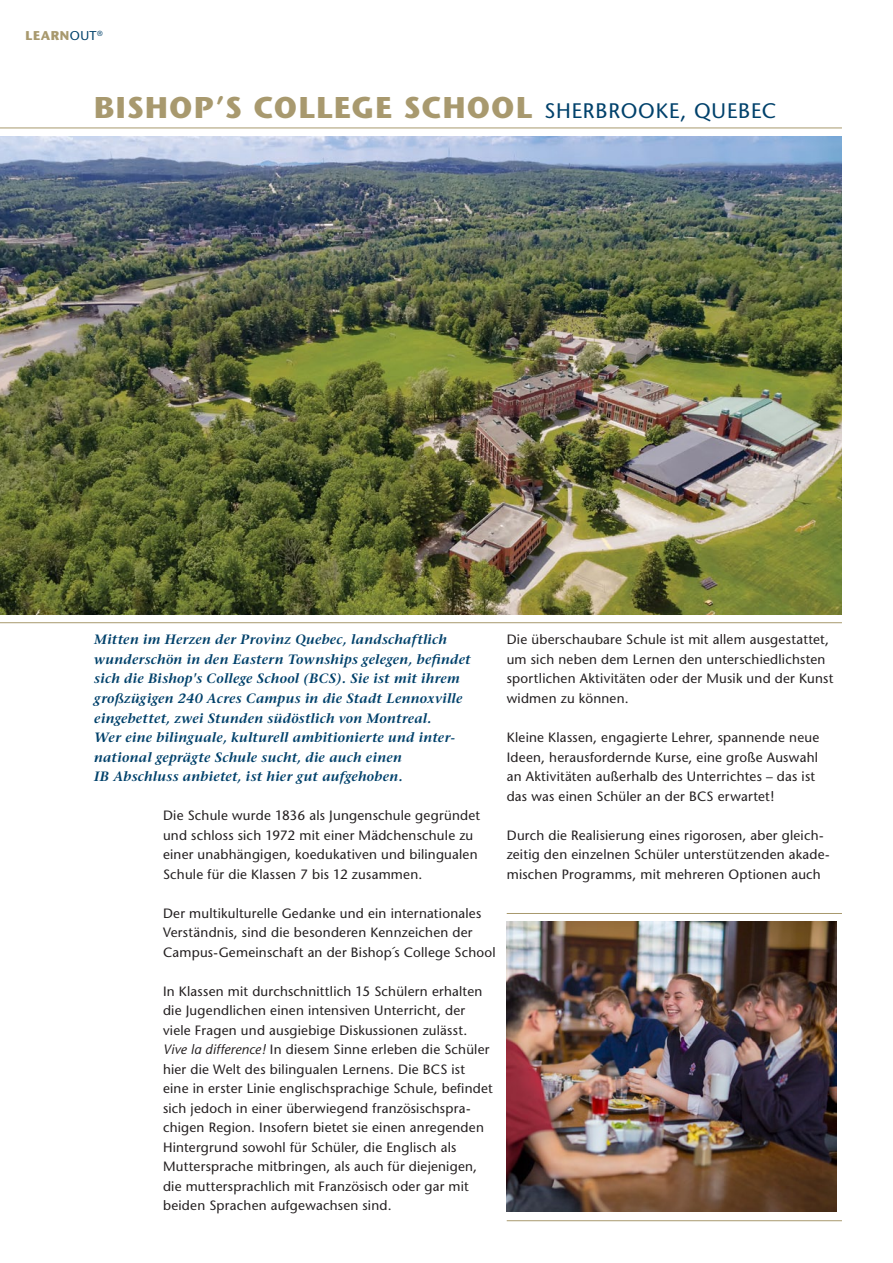
<style>
.page{position:relative;width:893px;height:1263px;background:#fff}
.page>*{position:absolute;margin:0;border:0;box-sizing:border-box;transform-origin:0 0}
.t1{font:700 30px "Stone Sans";letter-spacing:.04em;color:#a8996e}
.fließtext_9_13pt{font:13.5px/19.5px "Stone Sans";letter-spacing:.02em;color:#231f20}
.fließtext_blau_9_13p{font:italic 600 13.5px/19.5px "Stone Serif";letter-spacing:.015em;color:#00416b}
.t2{font:700 12.75px "Stone Sans";letter-spacing:.04em;color:#a8996e}
.s1{font-weight:400;color:#00416b}
.s2{font-weight:400;font-size:21px;color:#00416b}
.s3{font-style:italic}
</style>
<div class="page">
<img style="left:0;top:136px;width:842px;height:478px">
<hr style="left:0;top:128px;width:842px;height:1px;background:#a8996e">
<hr style="left:0;top:622px;width:842px;height:1px;background:#a8996e">
<img style="left:507px;top:922px;width:330px;height:290px">
<hr style="left:507px;top:1220px;width:335px;height:1px;background:#a8996e">
<hr style="left:507px;top:913px;width:335px;height:1px;background:#a8996e">
<p class="t2" style="left:26px;top:28px;width:79px">LEARN<span class="s1">OUT</span><sup>®</sup></p>
<p class="t1" style="left:94px;top:90px;width:684px">BISHOP’S COLLEGE SCHOOL <span class="s2">SHERBROOKE, QUEBEC</span></p>
<p class="fließtext_blau_9_13p" style="left:94px;top:630px;width:378px">Mitten im Herzen der Provinz Quebec, landschaftlich wunderschön in den Eastern Townships gelegen, befindet sich die Bishop's College School (BCS). Sie ist mit ihrem großzügigen 240 Acres Campus in die Stadt Lennoxville eingebettet, zwei Stunden südöstlich von Montreal.<br>Wer eine bilinguale, kulturell ambitionierte und inter&shy;national geprägte Schule sucht, die auch einen<br>IB Abschluss anbietet, ist hier gut aufgehoben.</p>
<p class="fließtext_9_13pt" style="left:163px;top:805px;width:319px">Die Schule wurde 1836 als Jungenschule gegründet und schloss sich 1972 mit einer Mädchenschule zu einer unabhängigen, koedukativen und bilingualen Schule für die Klassen 7 bis 12 zusammen.</p>
<p class="fließtext_9_13pt" style="left:163px;top:903px;width:334px">Der multikulturelle Gedanke und ein internationales<br>Verständnis, sind die besonderen Kennzeichen der<br>Campus-Gemeinschaft an der Bishop´s College School</p>
<p class="fließtext_9_13pt" style="left:163px;top:981px;width:331px">In Klassen mit durchschnittlich 15 Schülern erhalten die Jugendlichen einen intensiven Unterricht, der viele Fragen und ausgiebige Diskussionen zulässt.<br><span class="s3">Vive la difference!</span> In diesem Sinne erleben die Schüler hier die Welt des bilingualen Lernens. Die BCS ist eine in erster Linie englischsprachige Schule, befindet sich jedoch in einer überwiegend französischspra&shy;chigen Region. Insofern bietet sie einen anregenden Hintergrund sowohl für Schüler, die Englisch als Muttersprache mitbringen, als auch für diejenigen, die muttersprachlich mit Französisch oder gar mit beiden Sprachen aufgewachsen sind.</p>
<p class="fließtext_9_13pt" style="left:507px;top:630px;width:328px">Die überschaubare Schule ist mit allem ausgestattet, um sich neben dem Lernen den unterschiedlichsten sportlichen Aktivitäten oder der Musik und der Kunst widmen zu können.</p>
<p class="fließtext_9_13pt" style="left:507px;top:727px;width:314px">Kleine Klassen, engagierte Lehrer, spannende neue Ideen, herausfordernde Kurse, eine große Auswahl an Aktivitäten außerhalb des Unterrichtes – das ist das was einen Schüler an der BCS erwartet!</p>
<p class="fließtext_9_13pt" style="left:507px;top:825px;width:325px">Durch die Realisierung eines rigorosen, aber gleich&shy;zeitig den einzelnen Schüler unterstützenden akade&shy;mischen Programms, mit mehreren Optionen auch</p>
</div>
